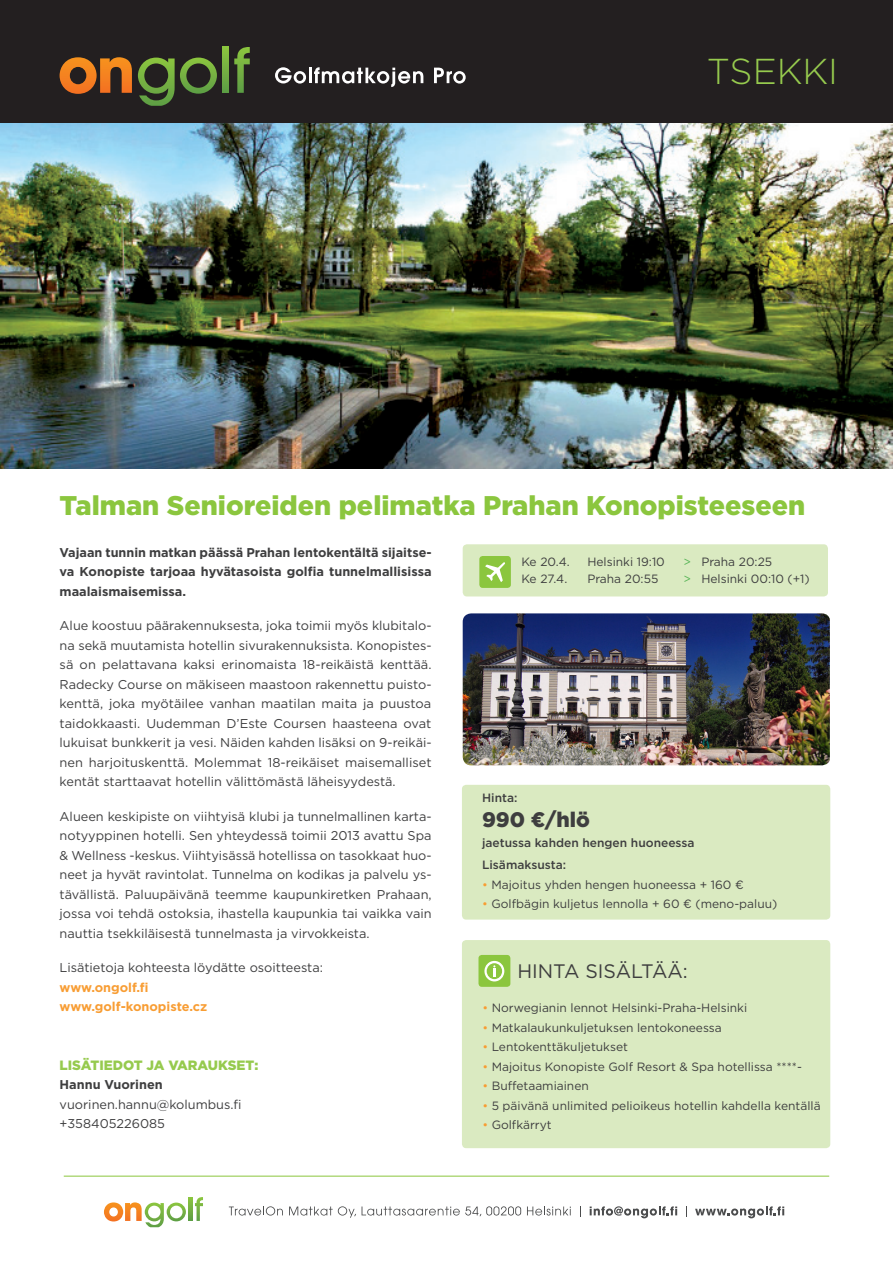
<style>
.page{position:relative;width:893px;height:1263px;background:#fff}
.page>*{position:absolute;margin:0;border:0;box-sizing:border-box;transform-origin:0 0}
.leipis{font:300 36px "Gotham";color:#96ca4e}
.leipis-2{font:900 27px "Gotham";color:#8bc63e}
.leipis-3{font:900 21px "Gotham";color:#3e3e3f}
.leipis-4{font:19.5px "Gotham";color:#3e3e3f}
.leipis-5{font:900 13.5px "Gotham";color:#96ca4e}
.leipis-6{font:12.75px/19.5px "Gotham";color:#3e3e3f;text-align:justify}
.leipis-7{font:700 12.75px/19.5px "Gotham";color:#3e3e3f;text-align:justify}
.leipis-8{font:700 12.75px "Gotham";color:#f89d33}
.leipis-9{font:12px "Gotham";color:#3e3e3f}
.leipis-10{font:500 12px "Gotham";color:#3e3e3f}
.s1{color:#56b455}
.s2{color:#f89d33}
</style>
<div class="page">
<div style="left:462px;top:785px;width:368px;height:134px;background:#daeac1;border-radius:4px"></div>
<div style="left:0;top:0;width:893px;height:123px;background:#231f20"></div>
<div style="left:462px;top:940px;width:368px;height:208px;background:#daeac1;border-radius:4px"></div>
<div style="left:463px;top:544px;width:365px;height:52px;background:#daeac1;border-radius:4px"></div>
<div style="left:479px;top:556px;width:32px;height:32px;background:#8bc63e;border-radius:3px"></div>
<svg style="left:485px;top:562px;width:20px;height:20px"></svg>
<div style="left:478px;top:955px;width:32px;height:32px;background:#8bc63e;border-radius:3px"></div>
<svg style="left:484px;top:961px;width:20px;height:20px"></svg>
<svg style="left:60px;top:57px;width:72px;height:37px"></svg>
<svg style="left:138px;top:58px;width:79px;height:48px"></svg>
<svg style="left:222px;top:47px;width:7px;height:46px"></svg>
<svg style="left:234px;top:47px;width:16px;height:46px"></svg>
<svg style="left:275px;top:67px;width:31px;height:17px"></svg>
<hr style="left:309px;top:68px;width:3px;height:15px;background:#fff">
<svg style="left:314px;top:67px;width:109px;height:20px"></svg>
<svg style="left:434px;top:68px;width:32px;height:16px"></svg>
<hr style="left:64px;top:1176px;width:765px;height:1px;background:#8bc63e">
<svg style="left:229px;top:1206px;width:54px;height:9px"></svg>
<svg style="left:289px;top:1206px;width:67px;height:12px"></svg>
<svg style="left:362px;top:1206px;width:159px;height:10px"></svg>
<svg style="left:527px;top:1206px;width:44px;height:9px"></svg>
<svg style="left:590px;top:1206px;width:87px;height:12px"></svg>
<svg style="left:695px;top:1206px;width:89px;height:12px"></svg>
<svg style="left:104px;top:1202px;width:82px;height:25px"></svg>
<svg style="left:189px;top:1197px;width:3px;height:24px"></svg>
<svg style="left:195px;top:1197px;width:8px;height:24px"></svg>
<img style="left:0;top:123px;width:893px;height:346px">
<img style="left:463px;top:613px;width:367px;height:152px">
<p class="leipis" style="left:707px;top:49px;width:133px">TSEKKI</p>
<p class="leipis-2" style="left:60px;top:486px;width:747px">Talman Senioreiden pelimatka Prahan Konopisteeseen</p>
<p class="leipis-9" style="left:521px;top:554px;width:50px">Ke 20.4.</p>
<p class="leipis-9" style="left:587px;top:554px;width:79px">Helsinki 19:10</p>
<p class="leipis-9" style="left:683px;top:554px;width:90px"><span class="s1">&gt;</span> Praha 20:25</p>
<p class="leipis-9" style="left:521px;top:571px;width:47px">Ke 27.4.</p>
<p class="leipis-9" style="left:587px;top:571px;width:72px">Praha 20:55</p>
<p class="leipis-9" style="left:683px;top:571px;width:128px"><span class="s1">&gt;</span> Helsinki 00:10 (+1)</p>
<p class="leipis-7" style="left:60px;top:542px;width:374px">Vajaan tunnin matkan päässä Prahan lentokentältä sijaitse&shy;va Konopiste tarjoaa hyvätasoista golfia tunnelmallisissa maalaismaisemissa.</p>
<p class="leipis-6" style="left:60px;top:616px;width:374px">Alue koostuu päärakennuksesta, joka toimii myös klubitalo&shy;na sekä muutamista hotellin sivurakennuksista. Konopistes&shy;sä on pelattavana kaksi erinomaista 18-reikäistä kenttää.<br>Radecky Course on mäkiseen maastoon rakennettu puisto&shy;kenttä, joka myötäilee vanhan maatilan maita ja puustoa taidokkaasti. Uudemman D’Este Coursen haasteena ovat lukuisat bunkkerit ja vesi. Näiden kahden lisäksi on 9-reikäi&shy;nen harjoituskenttä. Molemmat 18-reikäiset maisemalliset kentät starttaavat hotellin välittömästä läheisyydestä.</p>
<p class="leipis-6" style="left:60px;top:806px;width:374px">Alueen keskipiste on viihtyisä klubi ja tunnelmallinen karta&shy;notyyppinen hotelli. Sen yhteydessä toimii 2013 avattu Spa &amp; Wellness -keskus. Viihtyisässä hotellissa on tasokkaat huo&shy;neet ja hyvät ravintolat. Tunnelma on kodikas ja palvelu ys&shy;tävällistä. Paluupäivänä teemme kaupunkiretken Prahaan, jossa voi tehdä ostoksia, ihastella kaupunkia tai vaikka vain nauttia tsekkiläisestä tunnelmasta ja virvokkeista.</p>
<p class="leipis-6" style="left:60px;top:958px;width:265px">Lisätietoja kohteesta löydätte osoitteesta:</p>
<p class="leipis-8" style="left:60px;top:979px;width:90px">www.ongolf.fi</p>
<p class="leipis-8" style="left:60px;top:998px;width:149px">www.golf-konopiste.cz</p>
<p class="leipis-10" style="left:482px;top:790px;width:37px">Hinta:</p>
<p class="leipis-3" style="left:482px;top:805px;width:109px">990 €/hlö</p>
<p class="leipis-10" style="left:482px;top:835px;width:214px">jaetussa kahden hengen huoneessa</p>
<p class="leipis-10" style="left:482px;top:857px;width:86px">Lisämaksusta:</p>
<p class="leipis-9" style="left:482px;top:877px;width:263px"><span class="s2">•</span> Majoitus yhden hengen huoneessa + 160 €</p>
<p class="leipis-9" style="left:482px;top:896px;width:297px"><span class="s2">•</span> Golfbägin kuljetus lennolla + 60 € (meno-paluu)</p>
<p class="leipis-4" style="left:517px;top:958px;width:172px">HINTA SISÄLTÄÄ:</p>
<p class="leipis-9" style="left:482px;top:1000px;width:266px"><span class="s2">•</span> Norwegianin lennot Helsinki-Praha-Helsinki</p>
<p class="leipis-9" style="left:482px;top:1020px;width:241px"><span class="s2">•</span> Matkalaukunkuljetuksen lentokoneessa</p>
<p class="leipis-9" style="left:482px;top:1039px;width:147px"><span class="s2">•</span> Lentokenttäkuljetukset</p>
<p class="leipis-9" style="left:482px;top:1059px;width:321px"><span class="s2">•</span> Majoitus Konopiste Golf Resort &amp; Spa hotellissa ****-</p>
<p class="leipis-9" style="left:482px;top:1078px;width:108px"><span class="s2">•</span> Buffetaamiainen</p>
<p class="leipis-9" style="left:482px;top:1098px;width:340px"><span class="s2">•</span> 5 päivänä unlimited pelioikeus hotellin kahdella kentällä</p>
<p class="leipis-9" style="left:482px;top:1117px;width:71px"><span class="s2">•</span> Golfkärryt</p>
<p class="leipis-5" style="left:60px;top:1055px;width:200px">LISÄTIEDOT JA VARAUKSET:</p>
<p class="leipis-7" style="left:60px;top:1075px;width:105px">Hannu Vuorinen</p>
<p class="leipis-6" style="left:60px;top:1094px;width:183px">vuorinen.hannu@kolumbus.fi</p>
<p class="leipis-6" style="left:60px;top:1114px;width:107px">+358405226085</p>
</div>
